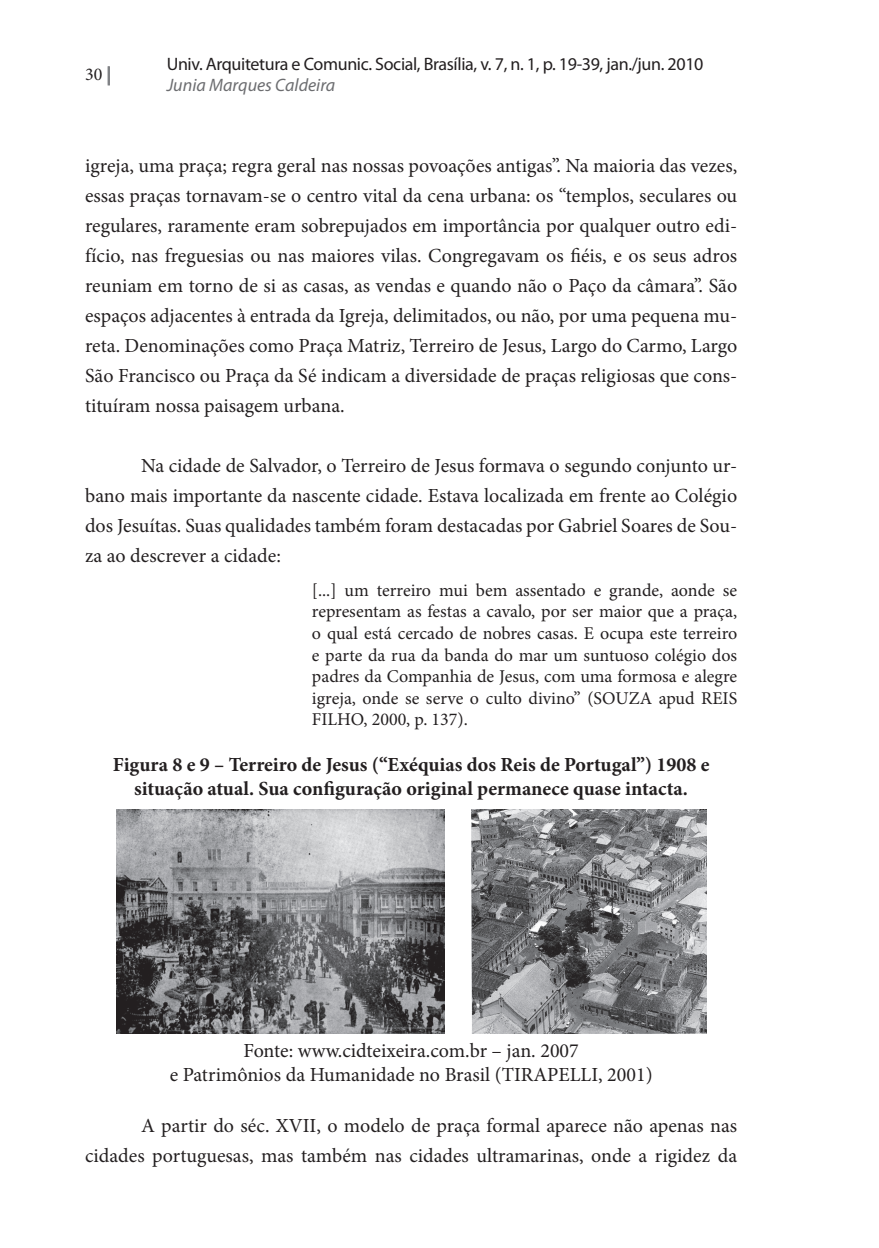
<style>
.page{position:relative;width:879px;height:1248px;background:#fff}
.page>*{position:absolute;margin:0;border:0;box-sizing:border-box;transform-origin:0 0}
.t1{font:20px/30px "Minion Pro";color:#231f20;text-align:justify}
.t2{font:700 20px/24px "Minion Pro";color:#231f20;text-align:center}
.t3{font:18px/21.6px "Minion Pro";color:#231f20;text-align:justify}
.t4{font:18px "Myriad Pro";letter-spacing:-.02em;color:#231f20}
.t5{font:italic 18px "Myriad Pro";color:#6c6d70}
.s1{color:#808285}
</style>
<div class="page">
<svg style="left:108px;top:66px;width:2px;height:19px"></svg>
<img style="left:116px;top:809px;width:328px;height:223px">
<img style="left:471px;top:809px;width:235px;height:223px">
<p class="t3" style="left:85px;top:64px;width:28px">30 <span class="s1">|</span></p>
<p class="t4" style="left:167px;top:53px;width:538px">Univ. Arquitetura e Comunic. Social, Brasília, v. 7, n. 1, p. 19-39, jan./jun. 2010</p>
<p class="t5" style="left:167px;top:74px;width:170px">Junia Marques Caldeira</p>
<p class="t1" style="left:85px;top:150px;width:654px">igreja, uma praça; regra geral nas nossas povoações antigas”. Na maioria das vezes, essas praças tornavam-se o centro vital da cena urbana: os “templos, seculares ou regulares, raramente eram sobrepujados em importância por qualquer outro edi&shy;fício, nas freguesias ou nas maiores vilas. Congregavam os fiéis, e os seus adros reuniam em torno de si as casas, as vendas e quando não o Paço da câmara”. São espaços adjacentes à entrada da Igreja, delimitados, ou não, por uma pequena mu&shy;reta. Denominações como Praça Matriz, Terreiro de Jesus, Largo do Carmo, Largo São Francisco ou Praça da Sé indicam a diversidade de praças religiosas que cons&shy;tituíram nossa paisagem urbana.</p>
<p class="t1" style="left:85px;top:450px;width:654px;text-indent:56px">Na cidade de Salvador, o Terreiro de Jesus formava o segundo conjunto ur&shy;bano mais importante da nascente cidade. Estava localizada em frente ao Colégio dos Jesuítas. Suas qualidades também foram destacadas por Gabriel Soares de Sou&shy;za ao descrever a cidade:</p>
<p class="t3" style="left:312px;top:579px;width:427px">[...] um terreiro mui bem assentado e grande, aonde se representam as festas a cavalo, por ser maior que a praça, o qual está cercado de nobres casas. E ocupa este terreiro e parte da rua da banda do mar um suntuoso colégio dos padres da Companhia de Jesus, com uma formosa e alegre igreja, onde se serve o culto divino” (SOUZA apud REIS FILHO, 2000, p. 137).</p>
<p class="t2" style="left:113px;top:752px;width:598px">Figura 8 e 9 – Terreiro de Jesus (“Exéquias dos Reis de Portugal”) 1908 e situação atual. Sua configuração original permanece quase intacta.</p>
<p class="t1" style="left:170px;top:1038px;width:484px;line-height:24px;text-align:center">Fonte: www.cidteixeira.com.br – jan. 2007<br>e Patrimônios da Humanidade no Brasil (TIRAPELLI, 2001)</p>
<p class="t1" style="left:85px;top:1110px;width:653px;text-align:right">A partir do séc. XVII, o modelo de praça formal aparece não apenas nas cidades portuguesas, mas também nas cidades ultramarinas, onde a rigidez da</p>
</div>
